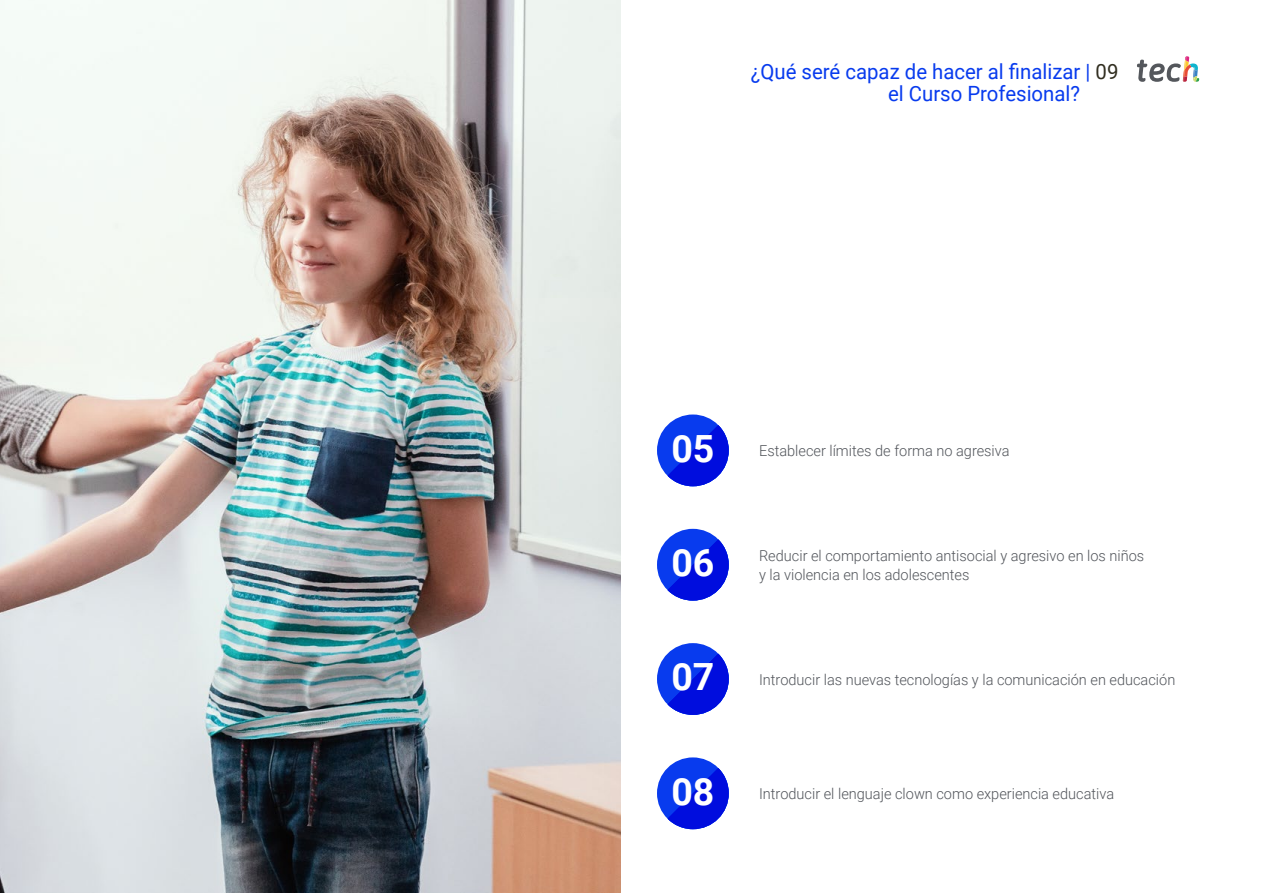
<style>
.page{position:relative;width:1263px;height:893px;background:#fff}
.page>*{position:absolute;margin:0;border:0;box-sizing:border-box;transform-origin:0 0}
.t1{font:700 37.5px "Roboto";color:#fff}
.t2{font:21px/22.5px "Roboto";color:#083bee}
.t3{font:300 15px/19.5px "Roboto";color:#52555b}
.s1{color:#312e20}
</style>
<div class="page">
<img style="left:0;top:0;width:621px;height:893px">
<svg style="left:1137px;top:56px;width:62px;height:26px"></svg>
<div style="left:657px;top:529px;width:72px;height:72px;background:#083bee;border-radius:50%"></div>
<svg style="left:667px;top:539px;width:62px;height:62px"></svg>
<div style="left:657px;top:757px;width:72px;height:72px;background:#083bee;border-radius:50%"></div>
<svg style="left:667px;top:768px;width:62px;height:61px"></svg>
<div style="left:657px;top:643px;width:72px;height:72px;background:#083bee;border-radius:50%"></div>
<svg style="left:667px;top:654px;width:62px;height:61px"></svg>
<div style="left:657px;top:414px;width:72px;height:72px;background:#083bee;border-radius:50%"></div>
<svg style="left:667px;top:425px;width:62px;height:61px"></svg>
<h2 class="t2" style="left:888px;top:59px;width:232px;text-indent:-137px">¿Qué seré capaz de hacer al finalizar | <span class="s1">09 </span>el Curso Profesional?</h2>
<h1 class="t1" style="left:671px;top:422px;width:45px">05</h1>
<p class="t3" style="left:759px;top:440px;width:252px">Establecer límites de forma no agresiva</p>
<h1 class="t1" style="left:671px;top:536px;width:45px">06</h1>
<h1 class="t1" style="left:671px;top:651px;width:45px">07</h1>
<h1 class="t1" style="left:671px;top:765px;width:45px">08</h1>
<p class="t3" style="left:759px;top:545px;width:387px">Reducir el comportamiento antisocial y agresivo en los niños y la violencia en los adolescentes</p>
<p class="t3" style="left:759px;top:669px;width:418px">Introducir las nuevas tecnologías y la comunicación en educación</p>
<p class="t3" style="left:759px;top:783px;width:357px">Introducir el lenguaje clown como experiencia educativa</p>
</div>
